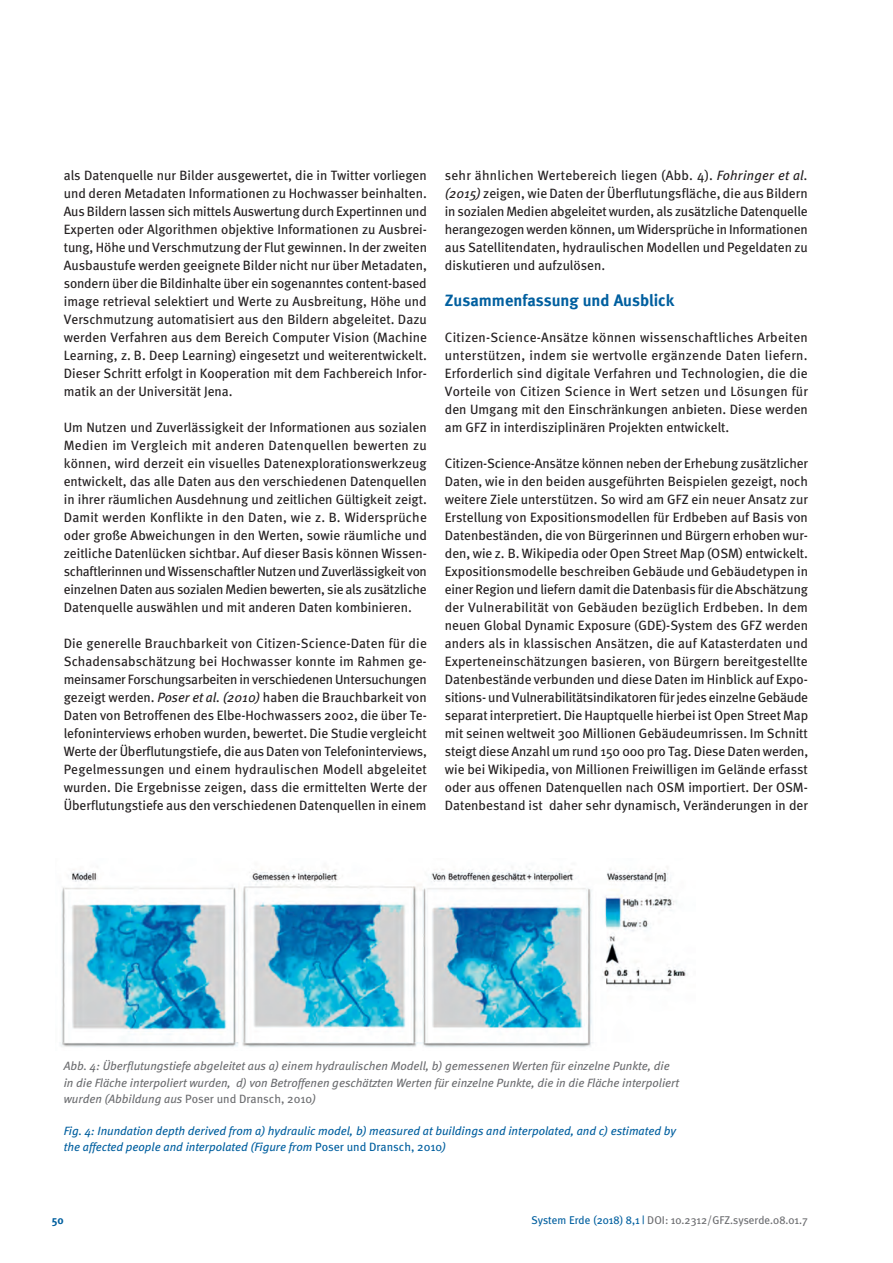
<style>
.page{position:relative;width:893px;height:1263px;background:#fff}
.page>*{position:absolute;margin:0;border:0;box-sizing:border-box;transform-origin:0 0}
.t1{font:700 16.5px "Meta";color:#005f9f}
.t2{font:13.5px/18px "Meta";color:#231f20;text-align:justify}
.t3{font:italic 12px/16.5px "Meta";color:#6c6d70}
.t4{font:italic 12px/16.5px "Meta";color:#005f9f}
.t5{font:11.25px "Meta Plus";color:#6c6d70}
.t6{font:700 11.25px "Meta";color:#005f9f}
.s1{font-style:italic}
.s2{font-style:normal}
.s3{color:#005f9f}
</style>
<div class="page">
<img style="left:60px;top:866px;width:626px;height:181px">
<p class="t2" style="left:64px;top:166px;width:365px">als Datenquelle nur Bilder ausgewertet, die in Twitter vorliegen und deren Metadaten Informationen zu Hochwasser beinhalten.<br>Aus Bildern lassen sich mittels Auswertung durch Expertinnen und Experten oder Algorithmen objektive Informationen zu Ausbrei&shy;tung, Höhe und Verschmutzung der Flut gewinnen. In der zweiten Ausbaustufe werden geeignete Bilder nicht nur über Metadaten, sondern über die Bildinhalte über ein sogenanntes content-based image retrieval selektiert und Werte zu Ausbreitung, Höhe und Verschmutzung automatisiert aus den Bildern abgeleitet. Dazu werden Verfahren aus dem Bereich Computer Vision (Machine Learning, z. B. Deep Learning) eingesetzt und weiterentwickelt.<br>Dieser Schritt erfolgt in Kooperation mit dem Fachbereich Infor&shy;matik an der Universität Jena.</p>
<p class="t2" style="left:64px;top:418px;width:365px">Um Nutzen und Zuverlässigkeit der Informationen aus sozialen Medien im Vergleich mit anderen Datenquellen bewerten zu können, wird derzeit ein visuelles Datenexplorationswerkzeug entwickelt, das alle Daten aus den verschiedenen Datenquellen in ihrer räumlichen Ausdehnung und zeitlichen Gültigkeit zeigt.<br>Damit werden Konflikte in den Daten, wie z. B. Widersprüche oder große Abweichungen in den Werten, sowie räumliche und zeitliche Datenlücken sichtbar. Auf dieser Basis können Wissen&shy;schaftlerinnen und Wissenschaftler Nutzen und Zuverlässigkeit von einzelnen Daten aus sozialen Medien bewerten, sie als zusätzliche Datenquelle auswählen und mit anderen Daten kombinieren.</p>
<p class="t2" style="left:64px;top:634px;width:365px">Die generelle Brauchbarkeit von Citizen-Science-Daten für die Schadensabschätzung bei Hochwasser konnte im Rahmen ge&shy;meinsamer Forschungsarbeiten in verschiedenen Untersuchungen gezeigt werden. <span class="s1">Poser et al. (2010)</span> haben die Brauchbarkeit von Daten von Betroffenen des Elbe-Hochwassers 2002, die über Te&shy;lefoninterviews erhoben wurden, bewertet. Die Studie vergleicht Werte der Überflutungstiefe, die aus Daten von Telefoninterviews, Pegelmessungen und einem hydraulischen Modell abgeleitet wurden. Die Ergebnisse zeigen, dass die ermittelten Werte der Überflutungstiefe aus den verschiedenen Datenquellen in einem</p>
<p class="t2" style="left:445px;top:166px;width:365px">sehr ähnlichen Wertebereich liegen (Abb. 4). <span class="s1">Fohringer et al. (2015)</span> zeigen, wie Daten der Überflutungsfläche, die aus Bildern in sozialen Medien abgeleitet wurden, als zusätzliche Datenquelle herangezogen werden können, um Widersprüche in Informationen aus Satellitendaten, hydraulischen Modellen und Pegeldaten zu diskutieren und aufzulösen.</p>
<p class="t1" style="left:445px;top:290px;width:231px">Zusammenfassung und Ausblick</p>
<p class="t2" style="left:445px;top:328px;width:365px">Citizen-Science-Ansätze können wissenschaftliches Arbeiten unterstützen, indem sie wertvolle ergänzende Daten liefern.<br>Erforderlich sind digitale Verfahren und Technologien, die die Vorteile von Citizen Science in Wert setzen und Lösungen für den Umgang mit den Einschränkungen anbieten. Diese werden am GFZ in interdisziplinären Projekten entwickelt.</p>
<p class="t2" style="left:445px;top:454px;width:365px">Citizen-Science-Ansätze können neben der Erhebung zusätzlicher Daten, wie in den beiden ausgeführten Beispielen gezeigt, noch weitere Ziele unterstützen. So wird am GFZ ein neuer Ansatz zur Erstellung von Expositionsmodellen für Erdbeben auf Basis von Datenbeständen, die von Bürgerinnen und Bürgern erhoben wur&shy;den, wie z. B. Wikipedia oder Open Street Map (OSM) entwickelt.<br>Expositionsmodelle beschreiben Gebäude und Gebäudetypen in einer Region und liefern damit die Datenbasis für die Abschätzung der Vulnerabilität von Gebäuden bezüglich Erdbeben. In dem neuen Global Dynamic Exposure (GDE)-System des GFZ werden anders als in klassischen Ansätzen, die auf Katasterdaten und Experteneinschätzungen basieren, von Bürgern bereitgestellte Datenbestände verbunden und diese Daten im Hinblick auf Expo&shy;sitions- und Vulnerabilitätsindikatoren für jedes einzelne Gebäude separat interpretiert. Die Hauptquelle hierbei ist Open Street Map mit seinen weltweit 300 Millionen Gebäudeumrissen. Im Schnitt steigt diese Anzahl um rund 150 000 pro Tag. Diese Daten werden, wie bei Wikipedia, von Millionen Freiwilligen im Gelände erfasst oder aus offenen Datenquellen nach OSM importiert. Der OSM-Datenbestand ist daher sehr dynamisch, Veränderungen in der</p>
<p class="t3" style="left:64px;top:1057px;width:617px">Abb. 4: Überflutungstiefe abgeleitet aus a) einem hydraulischen Modell, b) gemessenen Werten für einzelne Punkte, die in die Fläche interpoliert wurden, d) von Betroffenen geschätzten Werten für einzelne Punkte, die in die Fläche interpoliert wurden (Abbildung aus <span class="s2">Poser und Dransch, 2010</span>)</p>
<p class="t4" style="left:64px;top:1122px;width:614px">Fig. 4: Inundation depth derived from a) hydraulic model, b) measured at buildings and interpolated, and c) estimated by the affected people and interpolated (Figure from <span class="s2">Poser und Dransch, 2010</span>)</p>
<p class="t6" style="left:52px;top:1213px;width:13px">50</p>
<p class="t5" style="left:531px;top:1214px;width:278px"><span class="s3">System Erde (2018) 8,1 |</span> DOI: 10.2312/GFZ.syserde.08.01.7</p>
</div>
